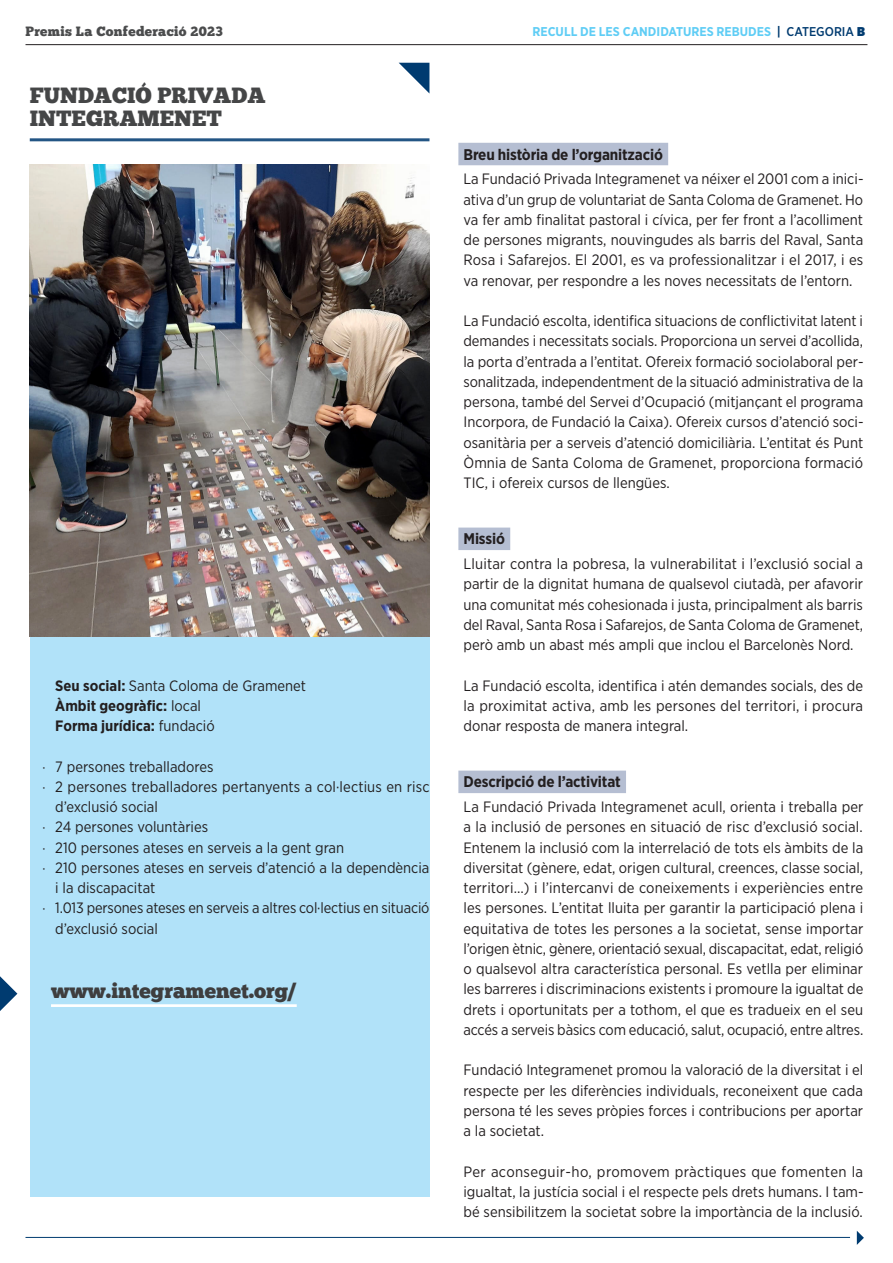
<style>
.page{position:relative;width:893px;height:1263px;background:#fff}
.page>*{position:absolute;margin:0;border:0;box-sizing:border-box;transform-origin:0 0}
._07_Entitat{font:22.05px/22.5px "Chunk Five";color:#454647}
._03_WEB{font:21px "Chunk Five";color:#3e3e3f}
._01_TITOLET_BLAU_B{font:700 15.45px "Gotham Narrow";letter-spacing:-.01em;color:#231f20}
.SEU_SOCIAL{font:15px/20.2px "Gotham Narrow";color:#231f20;text-align:justify}
.SEU_SOCIAL-2{font:700 15px "Gotham Narrow";color:#231f20}
.t1{font:13.5px "Chunk Five";letter-spacing:.02em;color:#4b4c4d}
.t2{font:700 12.75px "Gotham Narrow";color:#5fcdf5}
.s1{color:#003b70}
.s2{font-weight:500;color:#003b70}
.s3{font-weight:900;color:#003b70}
.s4{font-weight:700}
.s5{font-weight:400}
.s6{font-size:13.5px}
</style>
<div class="page">
<hr style="left:26px;top:1237px;width:824px;height:1px;background:#003b70">
<div style="left:30px;top:617px;width:399px;height:580px;background:#b1e2f9"></div>
<svg style="left:399px;top:63px;width:30px;height:30px"></svg>
<hr style="left:26px;top:44px;width:841px;height:1px;background:#231f20">
<svg style="left:857px;top:1231px;width:7px;height:14px"></svg>
<hr style="left:30px;top:138px;width:399px;height:3px;background:#235584">
<hr style="left:51px;top:1004px;width:246px;height:3px;background:#fff">
<div style="left:458px;top:143px;width:210px;height:22px;background:#b5bed2"></div>
<div style="left:458px;top:528px;width:52px;height:22px;background:#b5bed2"></div>
<div style="left:458px;top:771px;width:168px;height:22px;background:#b5bed2"></div>
<img style="left:30px;top:164px;width:399px;height:473px">
<svg style="left:0;top:976px;width:17px;height:35px"></svg>
<p class="t1" style="left:26px;top:24px;width:199px">Premis La Confederació 2023</p>
<p class="t2" style="left:533px;top:24px;width:334px">RECULL DE LES CANDIDATURES REBUDES <span class="s1">|</span> <span class="s2">CATEGORIA</span> <span class="s3">B</span></p>
<p class="_07_Entitat" style="left:30px;top:84px;width:237px">FUNDACIÓ PRIVADA<br>INTEGRAMENET</p>
<p class="SEU_SOCIAL" style="left:55px;top:675px;width:252px"><span class="s4">Seu social:</span> Santa Coloma de Gramenet</p>
<p class="SEU_SOCIAL-2" style="left:55px;top:696px;width:147px">Àmbit geogràfic: <span class="s5">local</span></p>
<p class="SEU_SOCIAL-2" style="left:55px;top:717px;width:161px">Forma jurídica: <span class="s5">fundació</span></p>
<p class="SEU_SOCIAL" style="left:43px;top:756px;width:172px"><span class="s6">·</span> 7 persones treballadores</p>
<p class="SEU_SOCIAL" style="left:55px;top:776px;width:376px;text-indent:-13px"><span class="s6">·</span> 2 persones treballadores pertanyents a col·lectius en risc d’exclusió social</p>
<p class="SEU_SOCIAL" style="left:43px;top:817px;width:167px"><span class="s6">·</span> 24 persones voluntàries</p>
<p class="SEU_SOCIAL" style="left:43px;top:837px;width:303px"><span class="s6">·</span> 210 persones ateses en serveis a la gent gran</p>
<p class="SEU_SOCIAL" style="left:55px;top:857px;width:376px;text-indent:-13px"><span class="s6">·</span> 210 persones ateses en serveis d’atenció a la dependència i la discapacitat</p>
<p class="SEU_SOCIAL" style="left:55px;top:898px;width:376px;text-indent:-13px"><span class="s6">·</span> 1.013 persones ateses en serveis a altres col·lectius en situació d’exclusió social</p>
<p class="_03_WEB" style="left:51px;top:978px;width:247px">www.integramenet.org/</p>
<p class="_01_TITOLET_BLAU_B" style="left:463px;top:145px;width:201px">Breu història de l’organització</p>
<p class="SEU_SOCIAL" style="left:463px;top:169px;width:402px">La Fundació Privada Integramenet va néixer el 2001 com a inici&shy;ativa d’un grup de voluntariat de Santa Coloma de Gramenet. Ho va fer amb finalitat pastoral i cívica, per fer front a l’acolliment de persones migrants, nouvingudes als barris del Raval, Santa Rosa i Safarejos. El 2001, es va professionalitzar i el 2017, i es va renovar, per respondre a les noves necessitats de l’entorn.</p>
<p class="SEU_SOCIAL" style="left:463px;top:310px;width:402px">La Fundació escolta, identifica situacions de conflictivitat latent i demandes i necessitats socials. Proporciona un servei d’acollida, la porta d’entrada a l’entitat. Ofereix formació sociolaboral per&shy;sonalitzada, independentment de la situació administrativa de la persona, també del Servei d’Ocupació (mitjançant el programa Incorpora, de Fundació la Caixa). Ofereix cursos d’atenció soci&shy;osanitària per a serveis d’atenció domiciliària. L’entitat és Punt Òmnia de Santa Coloma de Gramenet, proporciona formació TIC, i ofereix cursos de llengües.</p>
<p class="_01_TITOLET_BLAU_B" style="left:463px;top:529px;width:43px">Missió</p>
<p class="SEU_SOCIAL" style="left:463px;top:553px;width:401px">Lluitar contra la pobresa, la vulnerabilitat i l’exclusió social a partir de la dignitat humana de qualsevol ciutadà, per afavorir una comunitat més cohesionada i justa, principalment als barris del Raval, Santa Rosa i Safarejos, de Santa Coloma de Gramenet, però amb un abast més ampli que inclou el Barcelonès Nord.</p>
<p class="SEU_SOCIAL" style="left:463px;top:675px;width:401px">La Fundació escolta, identifica i atén demandes socials, des de la proximitat activa, amb les persones del territori, i procura donar resposta de manera integral.</p>
<p class="_01_TITOLET_BLAU_B" style="left:463px;top:772px;width:159px">Descripció de l’activitat</p>
<p class="SEU_SOCIAL" style="left:463px;top:796px;width:401px">La Fundació Privada Integramenet acull, orienta i treballa per a la inclusió de persones en situació de risc d’exclusió social.<br>Entenem la inclusió com la interrelació de tots els àmbits de la diversitat (gènere, edat, origen cultural, creences, classe social, territori…) i l’intercanvi de coneixements i experiències entre les persones. L’entitat lluita per garantir la participació plena i equitativa de totes les persones a la societat, sense importar l’origen ètnic, gènere, orientació sexual, discapacitat, edat, religió o qualsevol altra característica personal. Es vetlla per eliminar les barreres i discriminacions existents i promoure la igualtat de drets i oportunitats per a tothom, el que es tradueix en el seu accés a serveis bàsics com educació, salut, ocupació, entre altres.</p>
<p class="SEU_SOCIAL" style="left:463px;top:1060px;width:401px">Fundació Integramenet promou la valoració de la diversitat i el respecte per les diferències individuals, reconeixent que cada persona té les seves pròpies forces i contribucions per aportar a la societat.</p>
<p class="SEU_SOCIAL" style="left:463px;top:1161px;width:402px">Per aconseguir-ho, promovem pràctiques que fomenten la igualtat, la justícia social i el respecte pels drets humans. I tam&shy;bé sensibilitzem la societat sobre la importància de la inclusió.</p>
</div>
